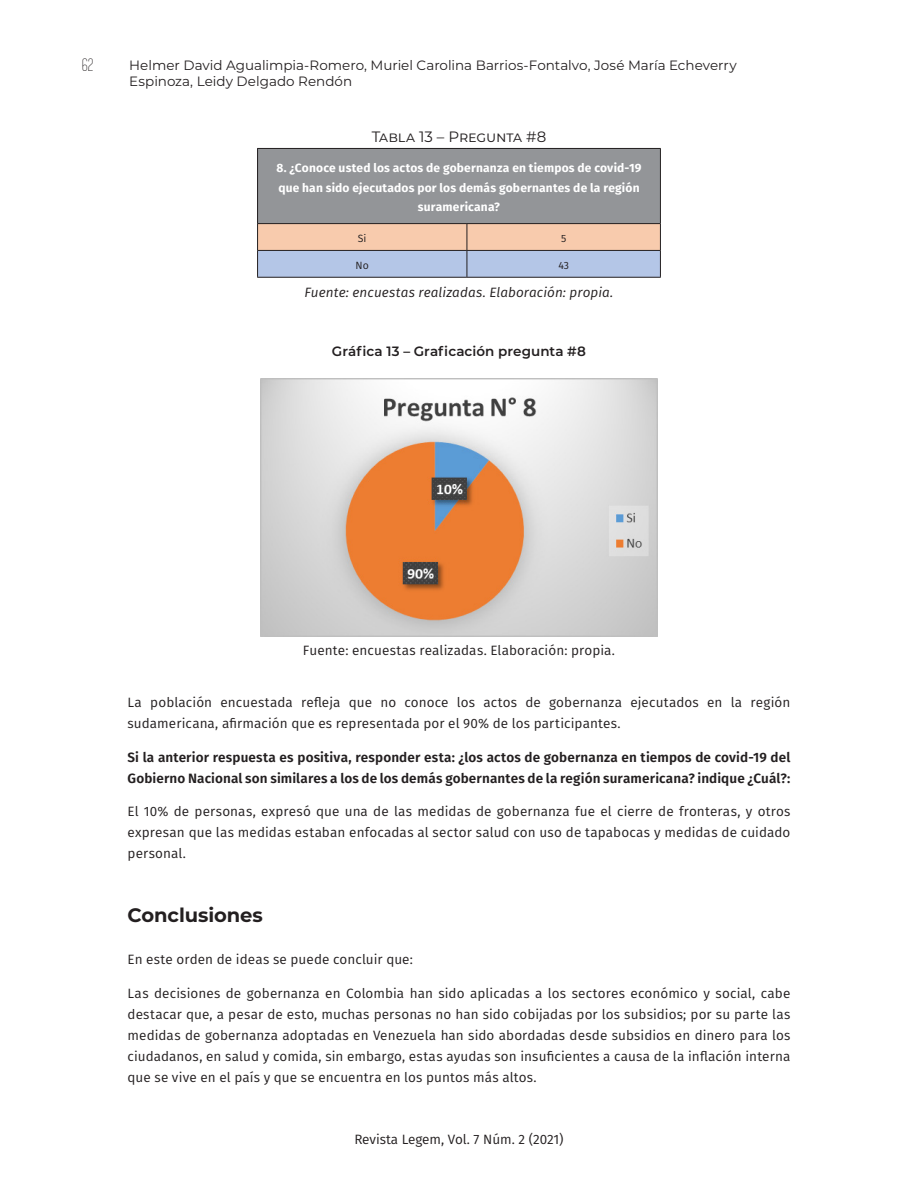
<style>
.page{position:relative;width:918px;height:1188px;background:#fff}
.page>*{position:absolute;margin:0;border:0;box-sizing:border-box;transform-origin:0 0}
.Title_1_-_16pts{font:700 19.5px "Montserrat";color:#231f20}
.t1{font:300 18px "Canter";color:#231f20}
.Table_-_Title{font:15px "Montserrat";letter-spacing:-.01em;color:#231f20}
.BT_-_1st_Line{font:13.5px/21px "Fira Sans";letter-spacing:.005em;color:#231f20;text-align:justify}
.BT_-_1st_Line-2{font:600 13.5px/21px "Fira Sans";letter-spacing:.01em;color:#231f20}
.t2{font:13.5px/16.2px "Montserrat";color:#231f20}
.Table_-_Source{font:italic 13.5px "Fira Sans";letter-spacing:.005em;color:#231f20}
.Images_B_BT{font:13.5px "Fira Sans";letter-spacing:.01em;color:#231f20}
.Images_-_Title{font:600 13.5px "Montserrat";letter-spacing:.005em;color:#231f20}
.Table_-_Header{font:700 12px/19.5px "Fira Sans";letter-spacing:.015em;color:#fff;text-align:center}
.Table_-_Body_Text{font:10.5px "Fira Sans";color:#231f20}
</style>
<div class="page">
<div style="left:258px;top:148px;width:402px;height:76px;background:#939598"></div>
<hr style="left:257px;top:148px;width:210px;height:1px;background:#231f20">
<hr style="left:467px;top:148px;width:194px;height:1px;background:#231f20">
<hr style="left:257px;top:149px;width:1px;height:74px;background:#231f20">
<hr style="left:257px;top:223px;width:210px;height:1px;background:#231f20">
<hr style="left:467px;top:223px;width:194px;height:1px;background:#231f20">
<hr style="left:257px;top:277px;width:210px;height:1px;background:#231f20">
<hr style="left:467px;top:277px;width:194px;height:1px;background:#231f20">
<hr style="left:660px;top:149px;width:1px;height:74px;background:#231f20">
<svg style="left:257px;top:224px;width:404px;height:53px;background:#d0c2c4"></svg>
<img style="left:260px;top:378px;width:398px;height:259px">
<h2 class="t1" style="left:82px;top:56px;width:13px">62</h2>
<p class="t2" style="left:129px;top:56px;width:609px">Helmer David Agualimpia-Romero, Muriel Carolina Barrios-Fontalvo, José María Echeverry<br>Espinoza, Leidy Delgado Rendón</p>
<p class="Table_-_Title" style="left:372px;top:126px;width:176px">Tabla 13 – Pregunta #8</p>
<p class="Table_-_Header" style="left:277px;top:157px;width:366px">8. ¿Conoce usted los actos de gobernanza en tiempos de covid-19 que han sido ejecutados por los demás gobernantes de la región suramericana?</p>
<p class="Table_-_Body_Text" style="left:358px;top:230px;width:10px">Si</p>
<p class="Table_-_Body_Text" style="left:561px;top:230px;width:7px">5</p>
<p class="Table_-_Body_Text" style="left:356px;top:257px;width:15px">No</p>
<p class="Table_-_Body_Text" style="left:558px;top:257px;width:12px">43</p>
<p class="Table_-_Source" style="left:305px;top:282px;width:310px">Fuente: encuestas realizadas. Elaboración: propia.</p>
<p class="Images_-_Title" style="left:332px;top:342px;width:256px">Gráfica 13 – Graficación pregunta #8</p>
<p class="Images_B_BT" style="left:303px;top:640px;width:314px">Fuente: encuestas realizadas. Elaboración: propia.</p>
<p class="BT_-_1st_Line" style="left:128px;top:691px;width:664px">La población encuestada refleja que no conoce los actos de gobernanza ejecutados en la región sudamericana, afirmación que es representada por el 90% de los participantes.</p>
<p class="BT_-_1st_Line-2" style="left:128px;top:746px;width:664px">Si la anterior respuesta es positiva, responder esta: ¿los actos de gobernanza en tiempos de covid-19 del<br>Gobierno Nacional son similares a los de los demás gobernantes de la región suramericana? indique ¿Cuál?:</p>
<p class="BT_-_1st_Line" style="left:128px;top:801px;width:664px">El 10% de personas, expresó que una de las medidas de gobernanza fue el cierre de fronteras, y otros expresan que las medidas estaban enfocadas al sector salud con uso de tapabocas y medidas de cuidado personal.</p>
<p class="Title_1_-_16pts" style="left:128px;top:901px;width:137px">Conclusiones</p>
<p class="BT_-_1st_Line" style="left:128px;top:949px;width:287px">En este orden de ideas se puede concluir que:</p>
<p class="BT_-_1st_Line" style="left:128px;top:982px;width:664px">Las decisiones de gobernanza en Colombia han sido aplicadas a los sectores económico y social, cabe destacar que, a pesar de esto, muchas personas no han sido cobijadas por los subsidios; por su parte las medidas de gobernanza adoptadas en Venezuela han sido abordadas desde subsidios en dinero para los ciudadanos, en salud y comida, sin embargo, estas ayudas son insuficientes a causa de la inflación interna que se vive en el país y que se encuentra en los puntos más altos.</p>
<p class="BT_-_1st_Line" style="left:354px;top:1128px;width:211px">Revista Legem, Vol. 7 Núm. 2 (2021)</p>
</div>
